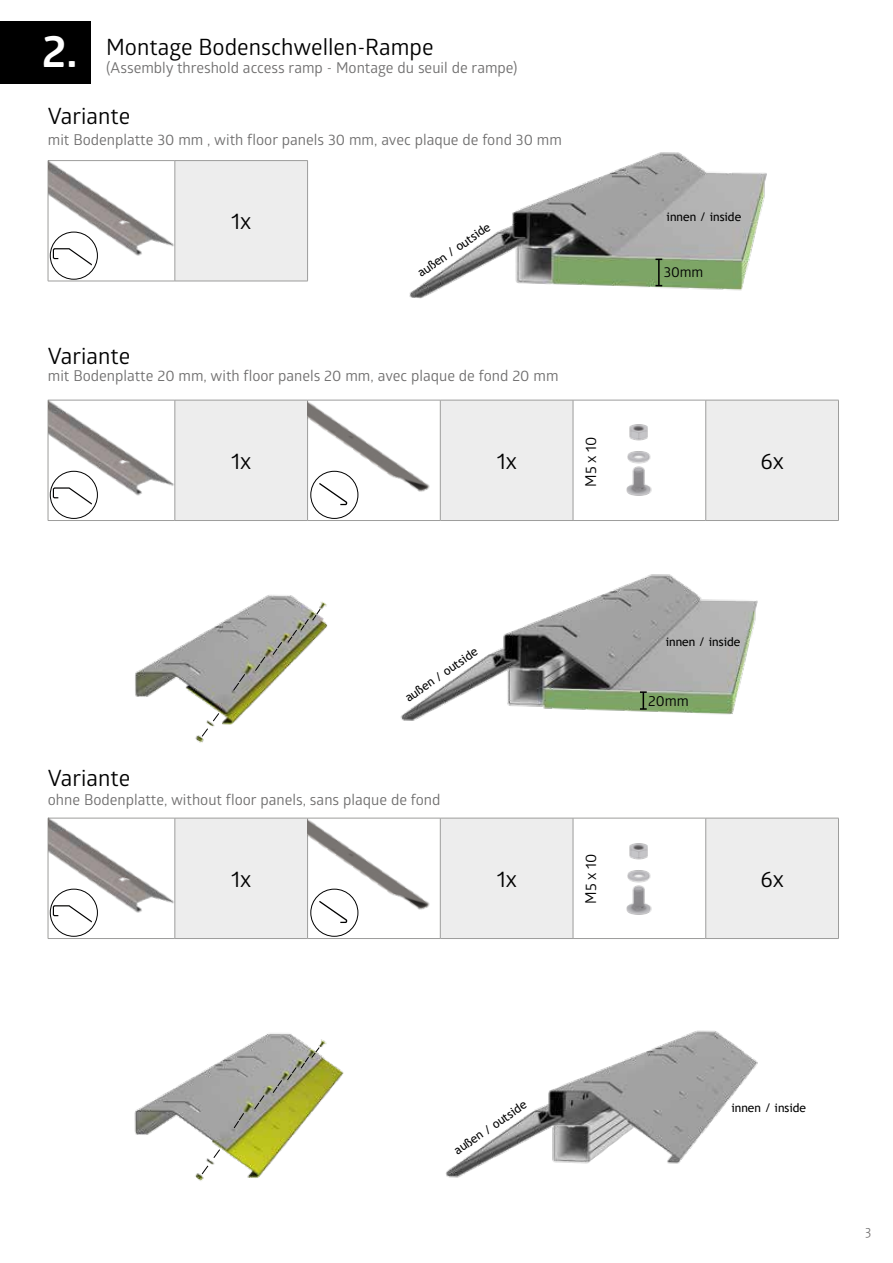
<style>
.page{position:relative;width:893px;height:1263px;background:#fff}
.page>*{position:absolute;margin:0;border:0;box-sizing:border-box;transform-origin:0 0}
.t1{font:700 45px "Glober";color:#fff}
.t2{font:22.5px "Glober";color:#000}
.t3{font:15px "Glober";color:#706f6f}
.t4{font:15px "Glober";color:#000}
.t5{font:14.4px "Glober";color:#000}
.t6{font:14.1px "Glober";color:#000}
.t7{font:300 13.5px "The Sans";color:#706f6f}
.t8{font:12px "Trebuchet MS";color:#000}
</style>
<div class="page">
<div style="left:176px;top:401px;width:662px;height:119px;background:#ededed"></div>
<svg style="left:442px;top:401px;width:263px;height:119px;fill:#ededed"></svg>
<hr style="left:48px;top:400px;width:1px;height:120px;background:#9d9d9c">
<hr style="left:175px;top:400px;width:133px;height:1px;background:#9d9d9c">
<hr style="left:175px;top:400px;width:1px;height:120px;background:#9d9d9c">
<hr style="left:307px;top:400px;width:1px;height:120px;background:#9d9d9c">
<hr style="left:440px;top:400px;width:133px;height:1px;background:#9d9d9c">
<hr style="left:573px;top:400px;width:133px;height:1px;background:#9d9d9c">
<hr style="left:573px;top:400px;width:1px;height:120px;background:#9d9d9c">
<hr style="left:706px;top:400px;width:133px;height:1px;background:#9d9d9c">
<hr style="left:705px;top:400px;width:1px;height:120px;background:#9d9d9c">
<hr style="left:838px;top:400px;width:1px;height:120px;background:#9d9d9c">
<hr style="left:48px;top:520px;width:127px;height:1px;background:#9d9d9c">
<hr style="left:175px;top:520px;width:133px;height:1px;background:#9d9d9c">
<hr style="left:440px;top:520px;width:133px;height:1px;background:#9d9d9c">
<hr style="left:573px;top:520px;width:133px;height:1px;background:#9d9d9c">
<hr style="left:706px;top:520px;width:133px;height:1px;background:#9d9d9c">
<div style="left:176px;top:819px;width:662px;height:119px;background:#ededed"></div>
<svg style="left:442px;top:819px;width:263px;height:119px;fill:#ededed"></svg>
<hr style="left:48px;top:818px;width:1px;height:120px;background:#9d9d9c">
<hr style="left:175px;top:818px;width:133px;height:1px;background:#9d9d9c">
<hr style="left:175px;top:818px;width:1px;height:120px;background:#9d9d9c">
<hr style="left:307px;top:818px;width:1px;height:120px;background:#9d9d9c">
<hr style="left:440px;top:818px;width:133px;height:1px;background:#9d9d9c">
<hr style="left:573px;top:818px;width:133px;height:1px;background:#9d9d9c">
<hr style="left:573px;top:818px;width:1px;height:120px;background:#9d9d9c">
<hr style="left:706px;top:818px;width:133px;height:1px;background:#9d9d9c">
<hr style="left:705px;top:818px;width:1px;height:120px;background:#9d9d9c">
<hr style="left:838px;top:818px;width:1px;height:120px;background:#9d9d9c">
<hr style="left:48px;top:938px;width:127px;height:1px;background:#9d9d9c">
<hr style="left:175px;top:938px;width:133px;height:1px;background:#9d9d9c">
<hr style="left:440px;top:938px;width:133px;height:1px;background:#9d9d9c">
<hr style="left:573px;top:938px;width:133px;height:1px;background:#9d9d9c">
<hr style="left:706px;top:938px;width:133px;height:1px;background:#9d9d9c">
<div style="left:175px;top:161px;width:133px;height:120px;background:#ededed"></div>
<hr style="left:48px;top:160px;width:127px;height:1px;background:#9d9d9c">
<hr style="left:48px;top:161px;width:1px;height:120px;background:#9d9d9c">
<hr style="left:175px;top:160px;width:133px;height:1px;background:#9d9d9c">
<hr style="left:175px;top:161px;width:1px;height:120px;background:#9d9d9c">
<hr style="left:307px;top:161px;width:1px;height:120px;background:#9d9d9c">
<hr style="left:48px;top:281px;width:127px;height:1px;background:#9d9d9c">
<hr style="left:175px;top:281px;width:133px;height:1px;background:#9d9d9c">
<img style="left:48px;top:400px;width:127px;height:110px">
<img style="left:48px;top:817px;width:127px;height:110px">
<img style="left:48px;top:161px;width:127px;height:109px">
<img style="left:308px;top:400px;width:134px;height:121px">
<img style="left:308px;top:818px;width:134px;height:121px">
<img style="left:616px;top:410px;width:54px;height:99px">
<img style="left:616px;top:829px;width:54px;height:99px">
<img style="left:409px;top:152px;width:358px;height:147px">
<hr style="left:658px;top:259px;width:2px;height:27px;background:#000">
<img style="left:400px;top:574px;width:358px;height:147px">
<svg style="left:640px;top:691px;width:7px;height:19px"></svg>
<img style="left:445px;top:1030px;width:313px;height:148px">
<div style="left:0;top:21px;width:91px;height:63px;background:#000"></div>
<div style="left:50px;top:471px;width:47px;height:47px;background:#fff;border-radius:50%"></div>
<svg style="left:53px;top:487px;width:39px;height:18px"></svg>
<div style="left:50px;top:471px;width:48px;height:48px;border:1px solid #000;border-radius:50%"></div>
<div style="left:50px;top:889px;width:47px;height:47px;background:#fff;border-radius:50%"></div>
<svg style="left:53px;top:905px;width:39px;height:17px"></svg>
<div style="left:50px;top:889px;width:48px;height:48px;border:1px solid #000;border-radius:50%"></div>
<div style="left:50px;top:232px;width:47px;height:47px;background:#fff;border-radius:50%"></div>
<svg style="left:53px;top:248px;width:39px;height:17px"></svg>
<div style="left:50px;top:232px;width:48px;height:48px;border:1px solid #000;border-radius:50%"></div>
<div style="left:311px;top:471px;width:47px;height:47px;background:#fff;border-radius:50%"></div>
<svg style="left:319px;top:483px;width:29px;height:22px"></svg>
<div style="left:310px;top:471px;width:48px;height:48px;border:1px solid #000;border-radius:50%"></div>
<div style="left:311px;top:889px;width:47px;height:47px;background:#fff;border-radius:50%"></div>
<svg style="left:319px;top:901px;width:29px;height:22px"></svg>
<div style="left:310px;top:889px;width:48px;height:48px;border:1px solid #000;border-radius:50%"></div>
<img style="left:135px;top:595px;width:193px;height:148px">
<svg style="left:272px;top:608px;width:49px;height:48px;background:#a6a797"></svg>
<svg style="left:201px;top:712px;width:19px;height:25px"></svg>
<svg style="left:254px;top:656px;width:12px;height:16px"></svg>
<svg style="left:232px;top:673px;width:14px;height:18px"></svg>
<img style="left:134px;top:1033px;width:210px;height:148px">
<svg style="left:253px;top:1094px;width:12px;height:16px"></svg>
<svg style="left:233px;top:1112px;width:12px;height:17px"></svg>
<svg style="left:272px;top:1046px;width:48px;height:48px;background:#a1a27e"></svg>
<svg style="left:201px;top:1148px;width:20px;height:27px"></svg>
<h1 class="t1" style="left:42px;top:19px;width:37px">2.</h1>
<h2 class="t2" style="left:106px;top:31px;width:329px">Montage Bodenschwellen-Rampe</h2>
<p class="t3" style="left:106px;top:57px;width:413px">(Assembly threshold access ramp - Montage du seuil de rampe)</p>
<h2 class="t2" style="left:48px;top:100px;width:84px">Variante</h2>
<p class="t3" style="left:48px;top:129px;width:516px">mit Bodenplatte 30 mm , with floor panels 30 mm, avec plaque de fond 30 mm</p>
<h2 class="t2" style="left:48px;top:340px;width:84px">Variante</h2>
<h2 class="t2" style="left:231px;top:205px;width:22px">1x</h2>
<p class="t8" style="left:414px;top:267px;width:87px;rotate:-34deg">außen / outside</p>
<p class="t3" style="left:48px;top:365px;width:512px">mit Bodenplatte 20 mm, with floor panels 20 mm, avec plaque de fond 20 mm</p>
<p class="t8" style="left:667px;top:209px;width:76px">innen / inside</p>
<p class="t6" style="left:664px;top:263px;width:41px">30mm</p>
<p class="t4" style="left:580px;top:486px;width:51px;rotate:-90deg">M5 x 10</p>
<h2 class="t2" style="left:231px;top:445px;width:22px">1x</h2>
<h2 class="t2" style="left:497px;top:445px;width:22px">1x</h2>
<h2 class="t2" style="left:760px;top:445px;width:25px">6x</h2>
<h2 class="t2" style="left:48px;top:763px;width:84px">Variante</h2>
<p class="t8" style="left:402px;top:692px;width:87px;rotate:-34deg">außen / outside</p>
<p class="t3" style="left:48px;top:789px;width:394px">ohne Bodenplatte, without floor panels, sans plaque de fond</p>
<p class="t8" style="left:666px;top:634px;width:76px">innen / inside</p>
<p class="t5" style="left:648px;top:690px;width:42px">20mm</p>
<p class="t4" style="left:580px;top:903px;width:51px;rotate:-90deg">M5 x 10</p>
<h2 class="t2" style="left:231px;top:863px;width:22px">1x</h2>
<h2 class="t2" style="left:497px;top:863px;width:22px">1x</h2>
<h2 class="t2" style="left:760px;top:863px;width:25px">6x</h2>
<p class="t8" style="left:451px;top:1145px;width:87px;rotate:-34deg">außen / outside</p>
<p class="t8" style="left:731px;top:1100px;width:76px">innen / inside</p>
<p class="t7" style="left:865px;top:1220px;width:8px">3</p>
</div>
